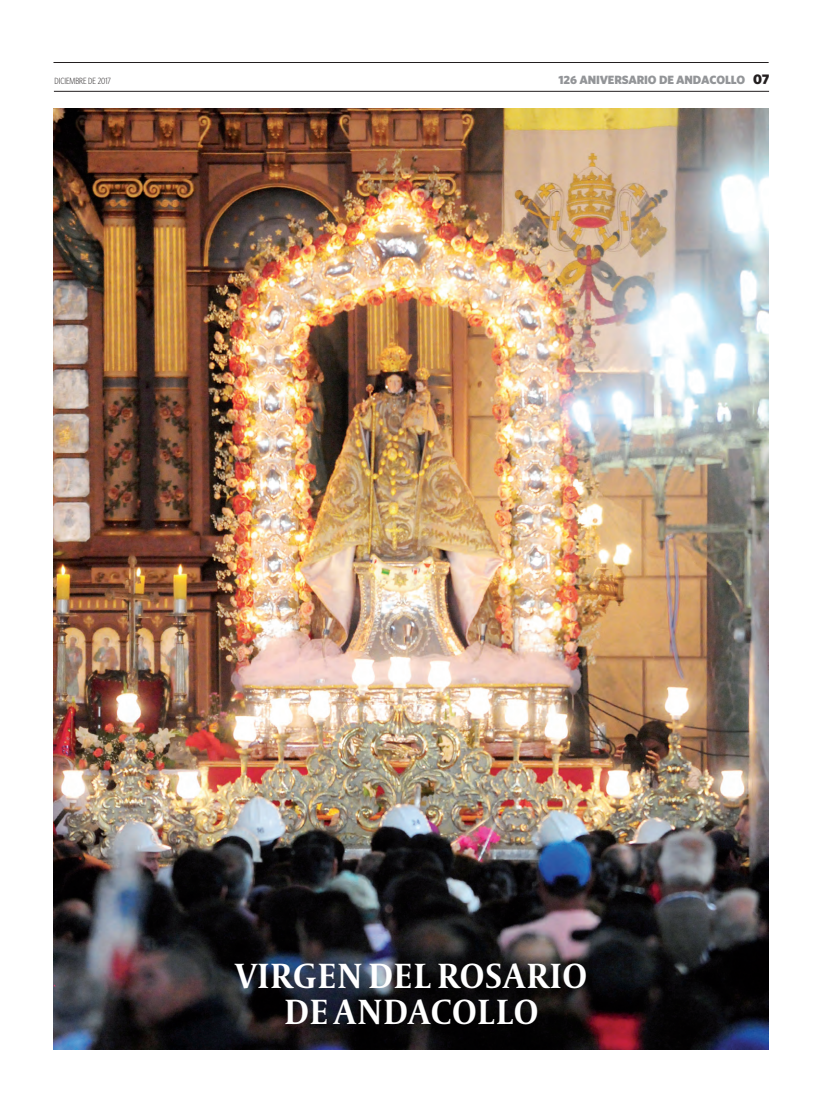
<style>
.page{position:relative;width:823px;height:1106px;background:#fff}
.page>*{position:absolute;margin:0;border:0;box-sizing:border-box;transform-origin:0 0}
.t1{font:600 36px/36px "Capitolium Head";letter-spacing:.025em;color:#fff;text-align:center}
.t2{font:900 12px "Whitney";letter-spacing:-.015em;color:#939598}
.t3{font:300 9px "Whitney Condensed";letter-spacing:-.005em;color:#231f20}
.s1{font-size:14px;color:#231f20}
</style>
<div class="page">
<hr style="left:53px;top:62px;width:715px;height:1px;background:#231f20">
<hr style="left:54px;top:91px;width:714px;height:1px;background:#231f20">
<img style="left:54px;top:108px;width:714px;height:941px">
<p class="t3" style="left:54px;top:75px;width:58px">DICIEMBRE DE 2017</p>
<p class="t2" style="left:558px;top:72px;width:212px">126 ANIVERSARIO DE ANDACOLLO <span class="s1">07</span></p>
<h1 class="t1" style="left:236px;top:958px;width:352px">VIRGEN DEL ROSARIO<br>DE ANDACOLLO</h1>
</div>
